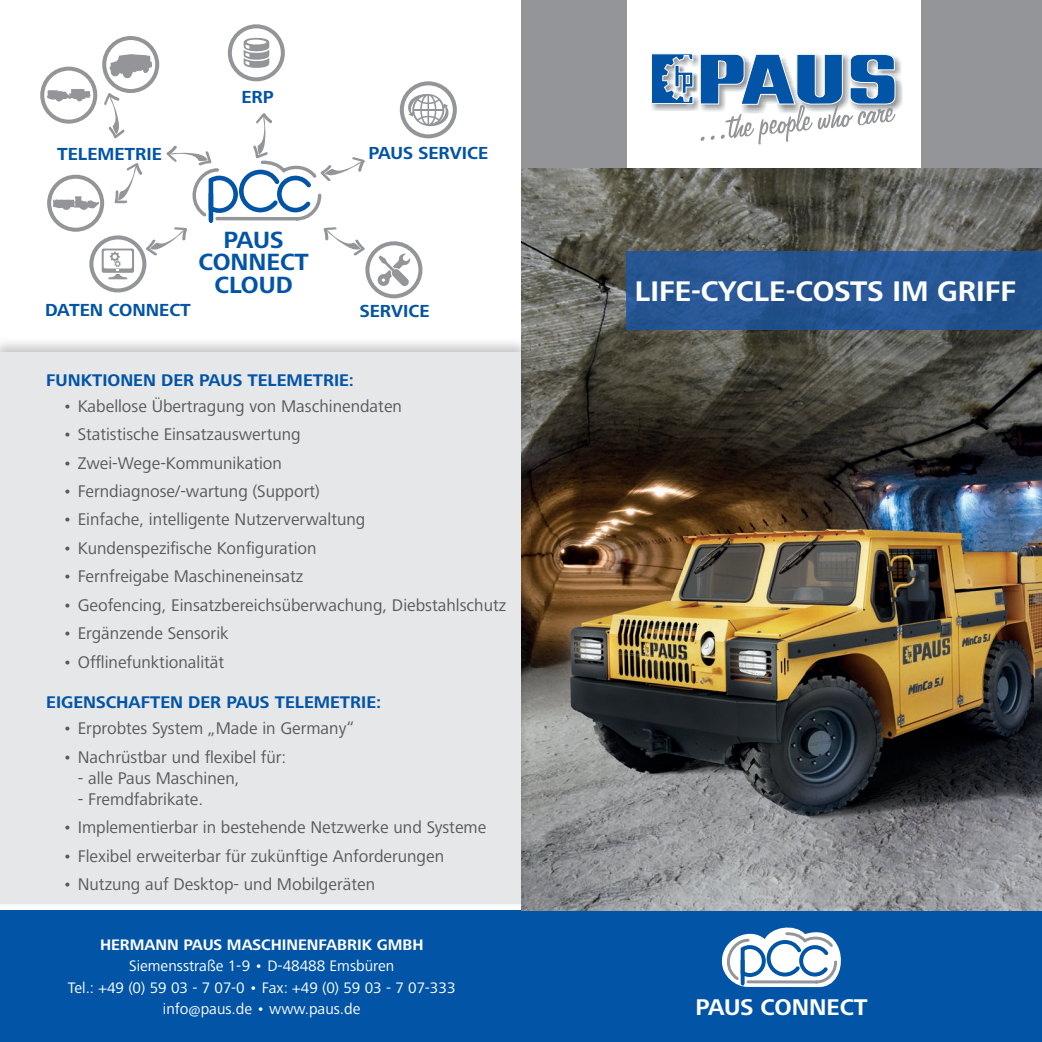
<style>
.page{position:relative;width:1042px;height:1042px;background:#fff}
.page>*{position:absolute;margin:0;border:0;box-sizing:border-box;transform-origin:0 0}
.t1{font:700 29.4px "Frutiger Next LT";color:#fff}
.t2{font:700 24.32px/22.8px "Frutiger Next LT";color:#0154a6;text-align:center}
.t3{font:700 23.62px "Frutiger Next LT";color:#fff}
.t4{font:700 18.03px "Frutiger Next LT";color:#0154a6}
.t5{font:17.5px "Frutiger Next LT";color:#57585a}
.t6{font:700 17.5px "Frutiger Next LT";color:#0154a6}
.t7{font:15.75px/21.3px "Frutiger Next LT";color:#fff;text-align:center}
.t8{font:700 15.75px "Frutiger Next LT";color:#fff}
</style>
<div class="page">
<img style="left:521px;top:167px;width:521px;height:744px">
<div style="left:521px;top:0;width:521px;height:167px;background:#939598"></div>
<div style="left:627px;top:0;width:293px;height:167px;background:#fff"></div>
<svg style="left:651px;top:53px;width:251px;height:91px"></svg>
<img style="left:627px;top:252px;width:415px;height:78px">
<div style="left:521px;top:911px;width:521px;height:131px;background:#0154a6"></div>
<svg style="left:722px;top:927px;width:119px;height:60px"></svg>
<div style="left:0;top:910px;width:521px;height:132px;background:#0154a6"></div>
<img style="left:0;top:337px;width:531px;height:571px">
<div style="left:0;top:352px;width:521px;height:551px;background:#e6e7e9"></div>
<div style="left:400px;top:81px;width:57px;height:57px;border:4px solid #939598;border-radius:50%"></div>
<svg style="left:404px;top:93px;width:48px;height:34px"></svg>
<svg style="left:377px;top:254px;width:33px;height:32px"></svg>
<div style="left:365px;top:241px;width:57px;height:57px;border:4px solid #939598;border-radius:50%"></div>
<div style="left:89px;top:235px;width:57px;height:57px;border:4px solid #939598;border-radius:50%"></div>
<div style="left:228px;top:24px;width:57px;height:57px;border:4px solid #939598;border-radius:50%"></div>
<svg style="left:243px;top:38px;width:26px;height:30px"></svg>
<div style="left:40px;top:67px;width:57px;height:57px;border:4px solid #939598;border-radius:50%"></div>
<div style="left:102px;top:36px;width:57px;height:57px;border:4px solid #939598;border-radius:50%"></div>
<svg style="left:110px;top:54px;width:42px;height:24px"></svg>
<svg style="left:47px;top:89px;width:318px;height:190px"></svg>
<p class="t4" style="left:57px;top:144px;width:106px">TELEMETRIE</p>
<p class="t4" style="left:241px;top:87px;width:34px">ERP</p>
<p class="t4" style="left:45px;top:300px;width:147px">DATEN CONNECT</p>
<h2 class="t2" style="left:198px;top:228px;width:112px">PAUS<br>CONNECT<br>CLOUD</h2>
<p class="t4" style="left:368px;top:143px;width:121px">PAUS SERVICE</p>
<p class="t4" style="left:360px;top:301px;width:71px">SERVICE</p>
<p class="t6" style="left:46px;top:370px;width:309px">FUNKTIONEN DER PAUS TELEMETRIE:</p>
<p class="t5" style="left:63px;top:396px;width:341px">• Kabellose Übertragung von Maschinendaten</p>
<p class="t5" style="left:63px;top:424px;width:239px">• Statistische Einsatzauswertung</p>
<p class="t5" style="left:63px;top:453px;width:221px">• Zwei-Wege-Kommunikation</p>
<p class="t5" style="left:63px;top:481px;width:259px">• Ferndiagnose/-wartung (Support)</p>
<p class="t5" style="left:63px;top:510px;width:304px">• Einfache, intelligente Nutzerverwaltung</p>
<p class="t5" style="left:63px;top:538px;width:255px">• Kundenspezifische Konfiguration</p>
<p class="t5" style="left:63px;top:567px;width:242px">• Fernfreigabe Maschineneinsatz</p>
<p class="t5" style="left:63px;top:595px;width:445px">• Geofencing, Einsatzbereichsüberwachung, Diebstahlschutz</p>
<p class="t5" style="left:63px;top:624px;width:167px">• Ergänzende Sensorik</p>
<p class="t5" style="left:63px;top:652px;width:163px">• Offlinefunktionalität</p>
<p class="t6" style="left:46px;top:693px;width:336px">EIGENSCHAFTEN DER PAUS TELEMETRIE:</p>
<p class="t5" style="left:63px;top:719px;width:293px">• Erprobtes System „Made in Germany“</p>
<p class="t5" style="left:63px;top:747px;width:225px">• Nachrüstbar und flexibel für:</p>
<p class="t5" style="left:78px;top:768px;width:163px">- alle Paus Maschinen,</p>
<p class="t5" style="left:78px;top:789px;width:127px">- Fremdfabrikate.</p>
<p class="t5" style="left:63px;top:818px;width:425px">• Implementierbar in bestehende Netzwerke und Systeme</p>
<p class="t5" style="left:63px;top:846px;width:383px">• Flexibel erweiterbar für zukünftige Anforderungen</p>
<p class="t5" style="left:63px;top:875px;width:314px">• Nutzung auf Desktop- und Mobilgeräten</p>
<p class="t8" style="left:100px;top:936px;width:325px">HERMANN PAUS MASCHINENFABRIK GMBH</p>
<p class="t7" style="left:68px;top:955px;width:389px">Siemensstraße 1- 9 • D-48488 Emsbüren<br>Tel.: +49 (0) 59 03 - 7 07-0 • Fax: +49 (0) 59 03 - 7 07-333 info@paus.de • www.paus.de</p>
<h1 class="t1" style="left:635px;top:275px;width:383px">LIFE-CYCLE-COSTS IM GRIFF</h1>
<h3 class="t3" style="left:695px;top:994px;width:173px">PAUS CONNECT</h3>
</div>
